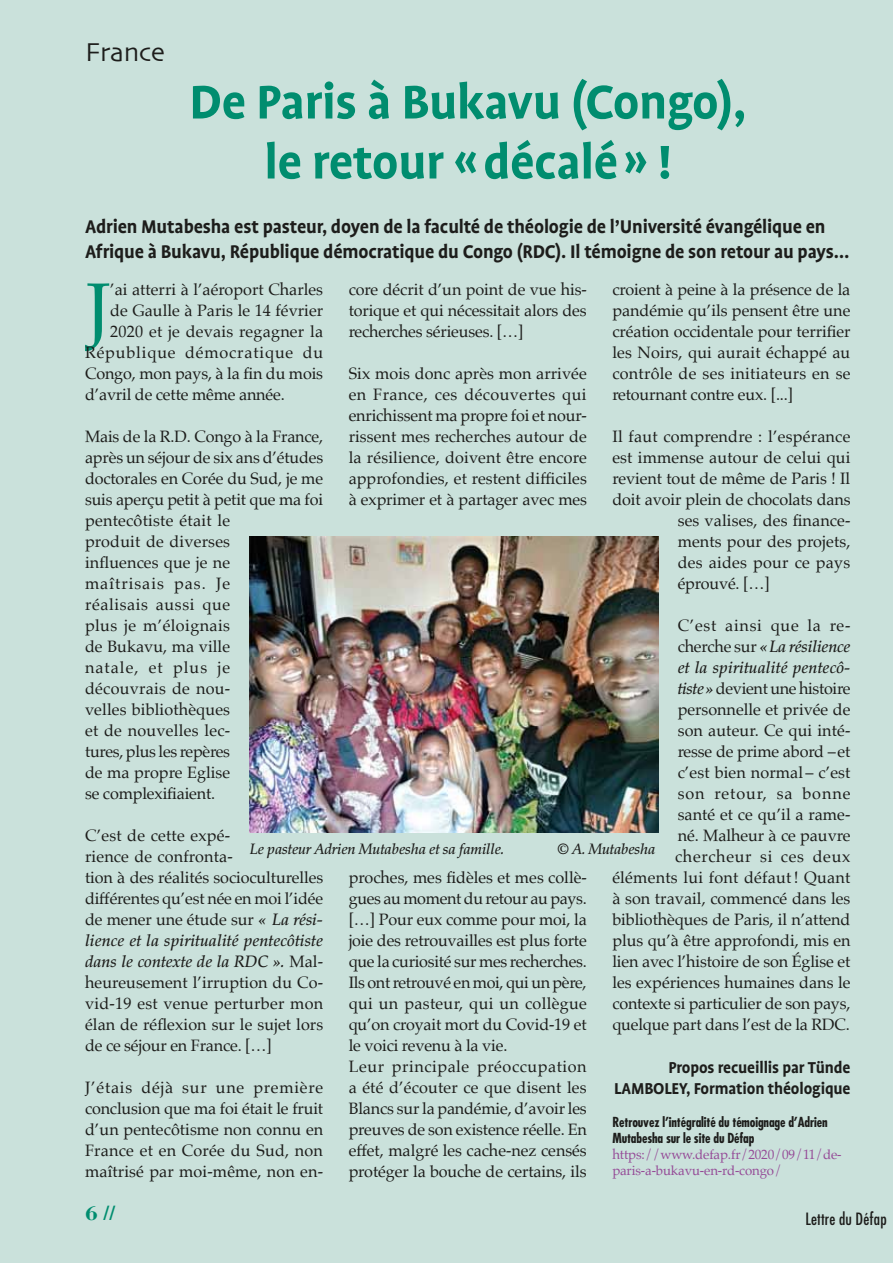
<style>
.page{position:relative;width:893px;height:1263px;background:#cae1db}
.page>*{position:absolute;margin:0;border:0;box-sizing:border-box;transform-origin:0 0}
.t1{font:76.65px "Palatino";color:#008d6f}
.t2{font:700 54px/60px "Profile";letter-spacing:-.01em;color:#008d6f;text-align:center}
.t3{font:27px "Skia";letter-spacing:-.01em;color:#1d1d1b}
.t4{font:700 21px/25.2px "Profile";letter-spacing:-.01em;color:#1d1d1b}
.t5{font:700 21px "Bodoni";color:#008d6f}
.t6{font:700 18px/21.6px "Profile";letter-spacing:-.01em;color:#1d1d1b;text-align:right}
.t7{font:16.5px/21px "Palatino";color:#1d1d1b;text-align:justify}
.t8{font:16.5px "Palatino";letter-spacing:.055em;color:#1d1d1b}
.t9{font:condensed 16.5px "Futura";letter-spacing:.01em;color:#1d1d1b}
.t10{font:italic 500 15px "Palatino";letter-spacing:-.01em;color:#1d1d1b}
.t11{font:700 condensed 13.5px/16.2px "Futura";letter-spacing:-.01em;color:#1d1d1b}
.t12{font:13.5px/16.2px "Palatino";letter-spacing:-.01em;color:#954b97}
.s1{font-weight:500;font-style:italic}
</style>
<div class="page">
<img style="left:250px;top:536px;width:408px;height:296px">
<h3 class="t3" style="left:85px;top:36px;width:82px">France</h3>
<h2 class="t2" style="left:189px;top:72px;width:559px">De Paris à Bukavu (Congo), le retour «décalé» !</h2>
<p class="t4" style="left:85px;top:214px;width:766px">Adrien Mutabesha est pasteur, doyen de la faculté de théologie de l’Université évangélique en<br>Afrique à Bukavu, République démocratique du Congo (RDC). Il témoigne de son retour au pays…</p>
<h1 class="t1" style="left:86px;top:247px;width:27px">J</h1>
<p class="t7" style="left:110px;top:278px;width:214px">’ai atterri à l’aéroport Charles</p>
<p class="t7" style="left:349px;top:278px;width:240px">core décrit d’un point de vue his&shy;torique et qui nécessitait alors des recherches sérieuses. […]</p>
<p class="t7" style="left:349px;top:362px;width:240px">Six mois donc après mon arrivée en France, ces découvertes qui enrichissent ma propre foi et nour&shy;rissent mes recherches autour de la résilience, doivent être encore approfondies, et restent difficiles à exprimer et à partager avec mes</p>
<p class="t7" style="left:612px;top:279px;width:240px">croient à peine à la présence de la pandémie qu’ils pensent être une création occidentale pour terrifier les Noirs, qui aurait échappé au contrôle de ses initiateurs en se retournant contre eux. [...]</p>
<p class="t7" style="left:612px;top:426px;width:240px">Il faut comprendre : l’espérance</p>
<p class="t7" style="left:612px;top:447px;width:240px">est immense autour de celui qui</p>
<p class="t7" style="left:612px;top:468px;width:239px">revient tout de même de Paris ! Il</p>
<p class="t7" style="left:612px;top:489px;width:240px">doit avoir plein de chocolats dans</p>
<p class="t7" style="left:678px;top:510px;width:174px">ses valises, des finance-</p>
<p class="t7" style="left:678px;top:531px;width:174px">ments pour des projets,</p>
<p class="t7" style="left:678px;top:552px;width:174px">des aides pour ce pays</p>
<p class="t7" style="left:678px;top:573px;width:94px">éprouvé. […]</p>
<p class="t7" style="left:612px;top:615px;width:240px;text-align:right">C’est ainsi que la re-<br>cherche sur <span class="s1">«La résilience<br>et la spiritualité pentecô-<br>tiste»</span> devient une histoire personnelle et privée de<br>son auteur. Ce qui inté-<br>resse de prime abord –et<br>c’est bien normal – c’est<br>son retour, sa bonne<br>santé et ce qu’il a rame-<br>né. Malheur à ce pauvre chercheur si ces deux éléments lui font défaut! Quant à son travail, commencé dans les bibliothèques de Paris, il n’attend plus qu’à être approfondi, mis en lien avec l’histoire de son Église et les expériences humaines dans le contexte si particulier de son pays, quelque part dans l’est de la RDC.</p>
<p class="t6" style="left:614px;top:1056px;width:238px">Propos recueillis par Tünde<br>Lamboley, Formation théologique</p>
<p class="t11" style="left:612px;top:1113px;width:217px">Retrouvez l’intégralité du témoignage d’Adrien<br>Mutabesha sur le site du Défap</p>
<p class="t12" style="left:612px;top:1146px;width:231px">https://www.defap.fr/2020/09/11/de&shy;paris-a-bukavu-en-rd-congo/</p>
<p class="t7" style="left:110px;top:299px;width:214px">de Gaulle à Paris le 14 février</p>
<p class="t7" style="left:110px;top:320px;width:215px">2020 et je devais regagner la</p>
<p class="t8" style="left:85px;top:338px;width:240px">République démocratique du</p>
<p class="t7" style="left:85px;top:362px;width:240px">Congo, mon pays, à la fin du mois</p>
<p class="t7" style="left:85px;top:383px;width:201px">d’avril de cette même année.</p>
<p class="t7" style="left:85px;top:425px;width:240px;text-align:left">Mais de la R.D. Congo à la France, après un séjour de six ans d’études doctorales en Corée du Sud, je me suis aperçu petit à petit que ma foi pentecôtiste était le<br>produit de diverses<br>influences que je ne<br>maîtrisais pas. Je<br>réalisais aussi que<br>plus je m’éloignais<br>de Bukavu, ma ville<br>natale, et plus je<br>découvrais de nou-<br>velles bibliothèques<br>et de nouvelles lec-<br>tures, plus les repères<br>de ma propre Eglise<br>se complexifiaient.</p>
<p class="t7" style="left:85px;top:824px;width:240px;text-align:left">C’est de cette expé-<br>rience de confronta-<br>tion à des réalités socioculturelles différentes qu’est née en moi l’idée de mener une étude sur <span class="s1">« La rési&shy;lience et la spiritualité pentecôtiste dans le contexte de la RDC ».</span> Mal&shy;heureusement l’irruption du Co&shy;vid-19 est venue perturber mon élan de réflexion sur le sujet lors de ce séjour en France. […]</p>
<p class="t7" style="left:85px;top:1076px;width:240px">J’étais déjà sur une première conclusion que ma foi était le fruit d’un pentecôtisme non connu en France et en Corée du Sud, non maîtrisé par moi-même, non en-</p>
<p class="t10" style="left:250px;top:840px;width:256px">Le pasteur Adrien Mutabesha et sa famille.</p>
<p class="t10" style="left:557px;top:840px;width:100px">© A. Mutabesha</p>
<p class="t7" style="left:349px;top:866px;width:240px;text-align:left">proches, mes fidèles et mes collè&shy;gues au moment du retour au pays. […] Pour eux comme pour moi, la joie des retrouvailles est plus forte que la curiosité sur mes recherches.<br>Ils ont retrouvé en moi, qui un père, qui un pasteur, qui un collègue qu’on croyait mort du Covid-19 et le voici revenu à la vie.<br>Leur principale préoccupation a été d’écouter ce que disent les Blancs sur la pandémie, d’avoir les preuves de son existence réelle. En effet, malgré les cache-nez censés protéger la bouche de certains, ils</p>
<p class="t5" style="left:85px;top:1200px;width:32px">6 //</p>
<p class="t9" style="left:805px;top:1209px;width:83px">Lettre du Défap</p>
</div>
